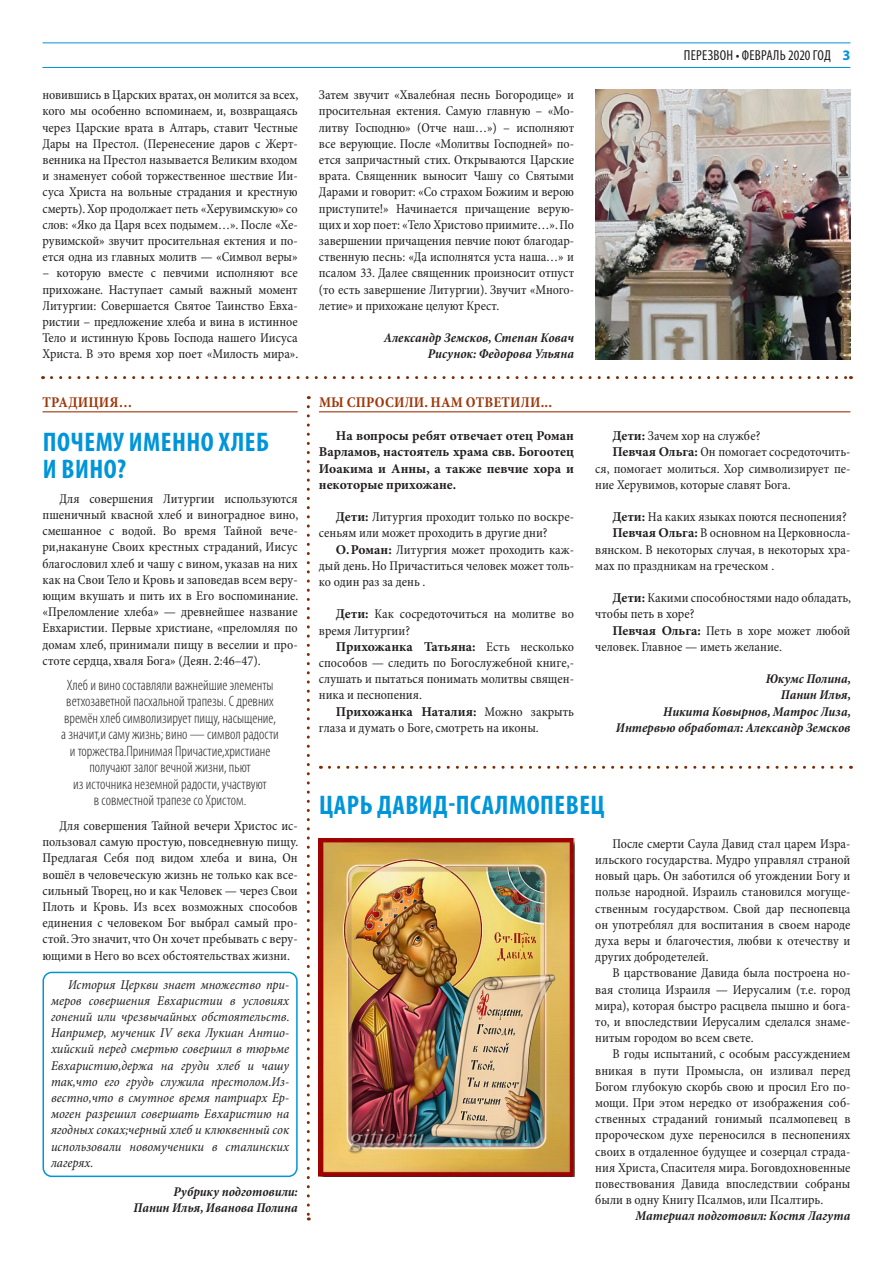
<style>
.page{position:relative;width:893px;height:1263px;background:#fff}
.page>*{position:absolute;margin:0;border:0;box-sizing:border-box;transform-origin:0 0}
.заголовок{font:700 condensed 27px/27px "Myriad Pro";letter-spacing:.02em;color:#0095d9}
.врезка{font:300 condensed 15px/16.5px "Myriad Pro";color:#231f20;text-align:center}
.Рубрика{font:700 condensed 15px "Minion Pro";letter-spacing:.01em;color:#9f380b}
.t1{font:condensed 14.55px "Myriad Pro";letter-spacing:.02em;color:#231f20}
.текст{font:condensed 13.5px/16.2px "Minion Pro";color:#231f20;text-align:justify}
.текст-2{font:italic condensed 13.5px/16.2px "Minion Pro";color:#231f20;text-align:justify}
.подпись{font:italic 700 condensed 13.5px "Minion Pro";color:#231f20}
.текст-3{font:700 13.5px/16.2px "Minion Pro";color:#231f20;text-align:justify}
.s1{font-weight:700;font-stretch:normal}
.s2{font-weight:700;font-stretch:normal;color:#0095d9}
</style>
<div class="page">
<div style="left:43px;top:972px;width:255px;height:205px;border:2px solid #0095d9;border-radius:9px"></div>
<hr style="left:43px;top:43px;width:807px;height:1px;background:#0095d9">
<hr style="left:43px;top:67px;width:807px;height:1px;background:#0095d9">
<img style="left:595px;top:89px;width:255px;height:270px">
<svg style="left:51px;top:376px;width:800px;height:3px"></svg>
<svg style="left:329px;top:766px;width:522px;height:3px"></svg>
<svg style="left:307px;top:407px;width:3px;height:813px"></svg>
<hr style="left:43px;top:411px;width:255px;height:1px;background:#9f380b">
<hr style="left:319px;top:411px;width:531px;height:1px;background:#9f380b">
<img style="left:319px;top:838px;width:255px;height:339px">
<p class="текст" style="left:43px;top:87px;width:257px">новившись в Царских вратах, он молится за всех, кого мы особенно вспоминаем, и, возвращаясь через Царские врата в Алтарь, ставит Честные Дары на Престол. (Перенесение даров с Жерт&shy;венника на Престол называется Великим входом и знаменует собой торжественное шествие Ии&shy;суса Христа на вольные страдания и крестную смерть). Хор продолжает петь «Херувимскую» со слов: «Яко да Царя всех подымем…». После «Хе&shy;рувимской» звучит просительная ектения и по&shy;ется одна из главных молитв — «Символ веры»</p>
<p class="текст" style="left:43px;top:265px;width:257px">– которую вместе с певчими исполняют все прихожане. Наступает самый важный момент Литургии: Совершается Святое Таинство Евха&shy;ристии – предложение хлеба и вина в истинное Тело и истинную Кровь Господа нашего Иисуса Христа. В это время хор поет «Милость мира».</p>
<p class="Рубрика" style="left:43px;top:393px;width:91px">ТРАДИЦИЯ…</p>
<p class="заголовок" style="left:43px;top:429px;width:228px">ПОЧЕМУ ИМЕННО ХЛЕБ<br>И ВИНО?</p>
<p class="текст" style="left:43px;top:491px;width:257px;text-indent:17px">Для совершения Литургии используются пшеничный квасной хлеб и виноградное вино, смешанное с водой. Во время Тайной вече&shy;ри,накануне Своих крестных страданий, Иисус благословил хлеб и чашу с вином, указав на них как на Свои Тело и Кровь и заповедав всем веру&shy;ющим вкушать и пить их в Его воспоминание. «Преломление хлеба» — древнейшее название Евхаристии. Первые христиане, «преломляя по домам хлеб, принимали пищу в веселии и про&shy;стоте сердца, хваля Бога» (Деян. 2:46–47).</p>
<p class="врезка" style="left:61px;top:677px;width:219px">Хлеб и вино составляли важнейшие элементы ветхозаветной пасхальной трапезы. С древних времён хлеб символизирует пищу, насыщение, а значит,и саму жизнь; вино — символ радости и торжества.Принимая Причастие,христиане получают залог вечной жизни, пьют<br>из источника неземной радости, участвуют<br>в совместной трапезе со Христом.</p>
<p class="текст" style="left:43px;top:818px;width:257px;text-indent:17px">Для совершения Тайной вечери Христос ис&shy;пользовал самую простую, повседневную пищу.<br>Предлагая Себя под видом хлеба и вина, Он вошёл в человеческую жизнь не только как все&shy;сильный Творец, но и как Человек — через Свои Плоть и Кровь. Из всех возможных способов единения с человеком Бог выбрал самый про&shy;стой. Это значит, что Он хочет пребывать с веру&shy;ющими в Него во всех обстоятельствах жизни.</p>
<p class="текст-2" style="left:51px;top:977px;width:240px;text-indent:17px">История Церкви знает множество при&shy;меров совершения Евхаристии в условиях гонений или чрезвычайных обстоятельств.<br>Например, мученик IV века Лукиан Антио&shy;хийский перед смертью совершил в тюрьме Евхаристию,держа на груди хлеб и чашу так,что его грудь служила престолом.Из&shy;вестно,что в смутное время патриарх Ер&shy;моген разрешил совершать Евхаристию на ягодных соках;черный хлеб и клюквенный сок использовали новомученики в сталинских лагерях.</p>
<p class="подпись" style="left:173px;top:1183px;width:126px">Рубрику подготовили:</p>
<p class="подпись" style="left:134px;top:1199px;width:166px">Панин Илья, Иванова Полина</p>
<p class="текст" style="left:319px;top:87px;width:257px">Затем звучит «Хвалебная песнь Богородице» и просительная ектения. Самую главную – «Мо&shy;литву Господню» (Отче наш…») – исполняют все верующие. После «Молитвы Господней» по&shy;ется запричастный стих. Открываются Царские врата. Священник выносит Чашу со Святыми Дарами и говорит: «Со страхом Божиим и верою приступите!» Начинается причащение верую&shy;щих и хор поет: «Тело Христово приимите…». По завершении причащения певчие поют благодар&shy;ственную песнь: «Да исполнятся уста наша…» и псалом 33. Далее священник произносит отпуст (то есть завершение Литургии). Звучит «Много&shy;летие» и прихожане целуют Крест.</p>
<p class="подпись" style="left:384px;top:330px;width:192px">Александр Земсков, Степан Ковач</p>
<p class="подпись" style="left:428px;top:346px;width:148px">Рисунок: Федорова Ульяна</p>
<p class="Рубрика" style="left:319px;top:393px;width:235px">МЫ СПРОСИЛИ. НАМ ОТВЕТИЛИ...</p>
<p class="текст-3" style="left:319px;top:428px;width:257px;text-indent:17px">На вопросы ребят отвечает отец Роман Варламов, настоятель храма свв. Богоотец Иоакима и Анны, а также певчие хора и некоторые прихожане.</p>
<p class="текст" style="left:319px;top:509px;width:257px;text-indent:17px"><span class="s1">Дети:</span> Литургия проходит только по воскре&shy;сеньям или может проходить в другие дни?</p>
<p class="текст" style="left:319px;top:542px;width:257px;text-indent:17px"><span class="s1">О.Роман:</span> Литургия может проходить каж&shy;дый день. Но Причаститься человек может толь&shy;ко один раз за день .</p>
<p class="текст" style="left:319px;top:607px;width:257px;text-indent:17px"><span class="s1">Дети:</span> Как сосредоточиться на молитве во время Литургии?</p>
<p class="текст" style="left:319px;top:639px;width:257px;text-indent:17px"><span class="s1">Прихожанка Татьяна:</span> Есть несколько способов — следить по Богослужебной книге,- слушать и пытаться понимать молитвы священ&shy;ника и песнопения.</p>
<p class="текст" style="left:319px;top:704px;width:257px;text-indent:17px"><span class="s1">Прихожанка Наталия:</span> Можно закрыть глаза и думать о Боге, смотреть на иконы.</p>
<p class="t1" style="left:684px;top:47px;width:168px">ПЕРЕЗВОН • ФЕВРАЛЬ 2020 ГОД <span class="s2">3</span></p>
<p class="текст" style="left:612px;top:428px;width:150px"><span class="s1">Дети:</span> Зачем хор на службе?</p>
<p class="текст" style="left:595px;top:445px;width:257px;text-indent:17px"><span class="s1">Певчая Ольга:</span> Он помогает сосредоточить&shy;ся, помогает молиться. Хор символизирует пе&shy;ние Херувимов, которые славят Бога.</p>
<p class="текст" style="left:612px;top:509px;width:236px"><span class="s1">Дети:</span> На каких языках поются песнопения?</p>
<p class="текст" style="left:595px;top:526px;width:257px;text-indent:17px"><span class="s1">Певчая Ольга:</span> В основном на Церковносла&shy;вянском. В некоторых случая, в некоторых хра&shy;мах по праздникам на греческом .</p>
<p class="текст" style="left:595px;top:590px;width:257px;text-indent:17px"><span class="s1">Дети:</span> Какими способностями надо обладать, чтобы петь в хоре?</p>
<p class="текст" style="left:595px;top:623px;width:257px;text-indent:17px"><span class="s1">Певчая Ольга:</span> Петь в хоре может любой человек. Главное — иметь желание.</p>
<p class="подпись" style="left:766px;top:671px;width:87px">Юкумс Полина,</p>
<p class="подпись" style="left:781px;top:687px;width:71px">Панин Илья,</p>
<p class="подпись" style="left:663px;top:703px;width:189px">Никита Ковырнов, Матрос Лиза,</p>
<p class="подпись" style="left:616px;top:719px;width:236px">Интервью обработал: Александр Земсков</p>
<p class="заголовок" style="left:319px;top:791px;width:287px">ЦАРЬ ДАВИД-ПСАЛМОПЕВЕЦ</p>
<p class="текст" style="left:595px;top:836px;width:257px;text-indent:17px">После смерти Саула Давид стал царем Изра&shy;ильского государства. Мудро управлял страной новый царь. Он заботился об угождении Богу и пользе народной. Израиль становился могуще&shy;ственным государством. Свой дар песнопевца он употреблял для воспитания в своем народе духа веры и благочестия, любви к отечеству и других добродетелей.</p>
<p class="текст" style="left:595px;top:965px;width:257px;text-indent:17px">В царствование Давида была построена но&shy;вая столица Израиля — Иерусалим (т.е. город мира), которая быстро расцвела пышно и бога&shy;то, и впоследствии Иерусалим сделался знаме&shy;нитым городом во всем свете.</p>
<p class="текст" style="left:595px;top:1046px;width:257px;text-indent:17px">В годы испытаний, с особым рассуждением вникая в пути Промысла, он изливал перед Богом глубокую скорбь свою и просил Его по&shy;мощи. При этом нередко от изображения соб&shy;ственных страданий гонимый псалмопевец в пророческом духе переносился в песнопениях своих в отдаленное будущее и созерцал страда&shy;ния Христа, Спасителя мира. Боговдохновенные повествования Давида впоследствии собраны были в одну Книгу Псалмов, или Псалтирь.</p>
<p class="подпись" style="left:635px;top:1208px;width:216px">Материал подготовил: Костя Лагута</p>
</div>
